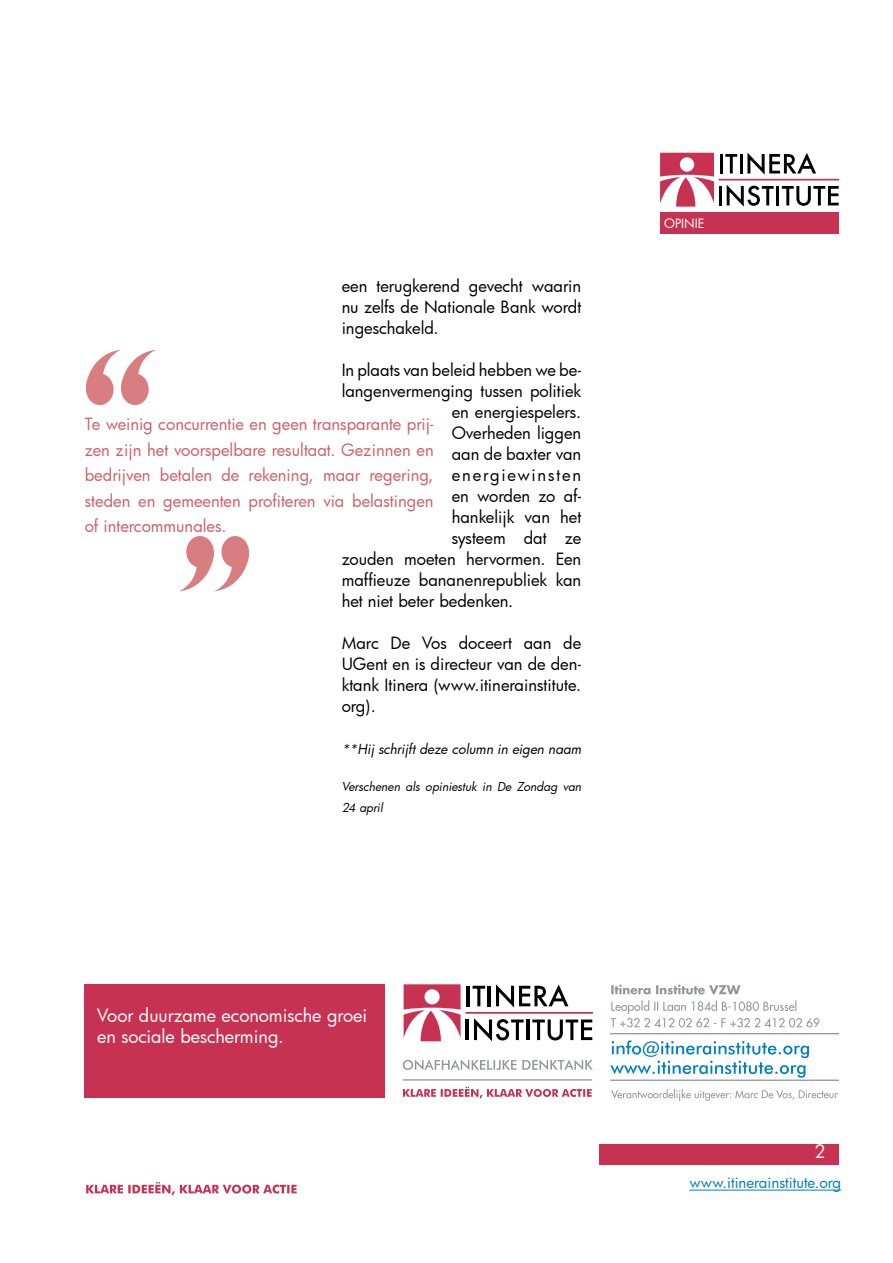
<style>
.page{position:relative;width:893px;height:1263px;background:#fff}
.page>*{position:absolute;margin:0;border:0;box-sizing:border-box;transform-origin:0 0}
.t1{font:18px/21.6px "Futura";color:#fff}
.t2{font:16.5px/21px "Futura";color:#000;text-align:justify}
.t3{font:16.5px/25.5px "Futura";letter-spacing:-.005em;color:#d05f68;text-align:justify}
.t4{font:16.5px "Futura";letter-spacing:.11em;color:#000}
.t5{font:15px "Futura";color:#0081be}
.t6{font:italic 13.5px "Futura";color:#000}
.t7{font:12.6px "Futura";color:#fff}
.t8{font:italic 12px/21px "Futura";color:#000}
</style>
<div class="page">
<svg style="left:660px;top:153px;width:54px;height:54px"></svg>
<hr style="left:720px;top:154px;width:3px;height:19px;background:#000">
<svg style="left:725px;top:154px;width:12px;height:19px"></svg>
<hr style="left:740px;top:154px;width:3px;height:19px;background:#000">
<svg style="left:747px;top:153px;width:69px;height:22px"></svg>
<hr style="left:719px;top:186px;width:3px;height:19px;background:#000">
<svg style="left:727px;top:185px;width:47px;height:22px"></svg>
<hr style="left:776px;top:186px;width:3px;height:19px;background:#000">
<svg style="left:782px;top:186px;width:57px;height:20px"></svg>
<div style="left:719px;top:179px;width:120px;height:1px;border:1px solid #c83252"></div>
<div style="left:660px;top:212px;width:179px;height:22px;background:#c83252"></div>
<svg style="left:85px;top:350px;width:70px;height:55px"></svg>
<svg style="left:180px;top:536px;width:70px;height:55px"></svg>
<div style="left:599px;top:1144px;width:240px;height:21px;background:#c83252"></div>
<hr style="left:689px;top:1189px;width:152px;height:1px;background:#0081be">
<svg style="left:86px;top:1182px;width:211px;height:13px"></svg>
<div style="left:84px;top:984px;width:300px;height:114px;background:#c83252"></div>
<hr style="left:610px;top:1079px;width:229px;height:2px;background:#939597">
<hr style="left:610px;top:1033px;width:229px;height:1px;background:#939597">
<svg style="left:611px;top:1089px;width:227px;height:12px"></svg>
<svg style="left:610px;top:1040px;width:199px;height:38px"></svg>
<svg style="left:610px;top:1000px;width:209px;height:27px"></svg>
<svg style="left:611px;top:984px;width:129px;height:10px"></svg>
<svg style="left:404px;top:984px;width:57px;height:57px"></svg>
<hr style="left:467px;top:986px;width:3px;height:20px;background:#000">
<svg style="left:473px;top:986px;width:12px;height:20px"></svg>
<hr style="left:488px;top:986px;width:3px;height:20px;background:#000">
<svg style="left:496px;top:984px;width:72px;height:23px"></svg>
<hr style="left:466px;top:1019px;width:3px;height:21px;background:#000">
<svg style="left:474px;top:1018px;width:50px;height:23px"></svg>
<hr style="left:526px;top:1019px;width:3px;height:21px;background:#000">
<svg style="left:532px;top:1019px;width:60px;height:21px"></svg>
<div style="left:466px;top:1012px;width:127px;height:1px;border:1px solid #c83252"></div>
<hr style="left:403px;top:1079px;width:189px;height:1px;background:#939597">
<svg style="left:403px;top:1060px;width:190px;height:10px"></svg>
<svg style="left:403px;top:1086px;width:189px;height:12px"></svg>
<p class="t2" style="left:342px;top:276px;width:241px">een terugkerend gevecht waarin nu zelfs de Nationale Bank wordt ingeschakeld.</p>
<p class="t2" style="left:342px;top:360px;width:241px">In plaats van beleid hebben we be-</p>
<p class="t2" style="left:342px;top:381px;width:241px">langenvermenging tussen politiek</p>
<p class="t2" style="left:452px;top:402px;width:131px">en energiespelers.</p>
<p class="t2" style="left:452px;top:423px;width:131px">Overheden liggen</p>
<p class="t2" style="left:452px;top:444px;width:131px">aan de baxter van</p>
<p class="t4" style="left:452px;top:467px;width:131px">energiewinsten</p>
<p class="t2" style="left:452px;top:486px;width:131px">en worden zo af-</p>
<p class="t2" style="left:452px;top:507px;width:131px">hankelijk van het</p>
<p class="t2" style="left:452px;top:528px;width:131px">systeem dat ze</p>
<p class="t2" style="left:342px;top:549px;width:241px">zouden moeten hervormen. Een</p>
<p class="t2" style="left:342px;top:569px;width:241px">maffieuze bananenrepubliek kan</p>
<p class="t2" style="left:342px;top:591px;width:173px">het niet beter bedenken.</p>
<p class="t2" style="left:342px;top:633px;width:241px">Marc De Vos doceert aan de UGent en is directeur van de den&shy;ktank Itinera (www.itinerainstitute. org).</p>
<p class="t6" style="left:342px;top:742px;width:241px">**Hij schrijft deze column in eigen naam</p>
<p class="t8" style="left:342px;top:777px;width:241px">Verschenen als opiniestuk in De Zondag van<br>24 april</p>
<p class="t3" style="left:85px;top:413px;width:350px">Te weinig concurrentie en geen transparante prij&shy;zen zijn het voorspelbare resultaat. Gezinnen en bedrijven betalen de rekening, maar regering, steden en gemeenten profiteren via belastingen of intercommunales.</p>
<p class="t1" style="left:97px;top:1006px;width:271px">Voor duurzame economische groei en sociale bescherming.</p>
<p class="t7" style="left:664px;top:217px;width:42px">OPINIE</p>
<p class="t1" style="left:814px;top:1141px;width:13px">2</p>
<p class="t5" style="left:689px;top:1175px;width:153px">www.itinerainstitute.org</p>
</div>
